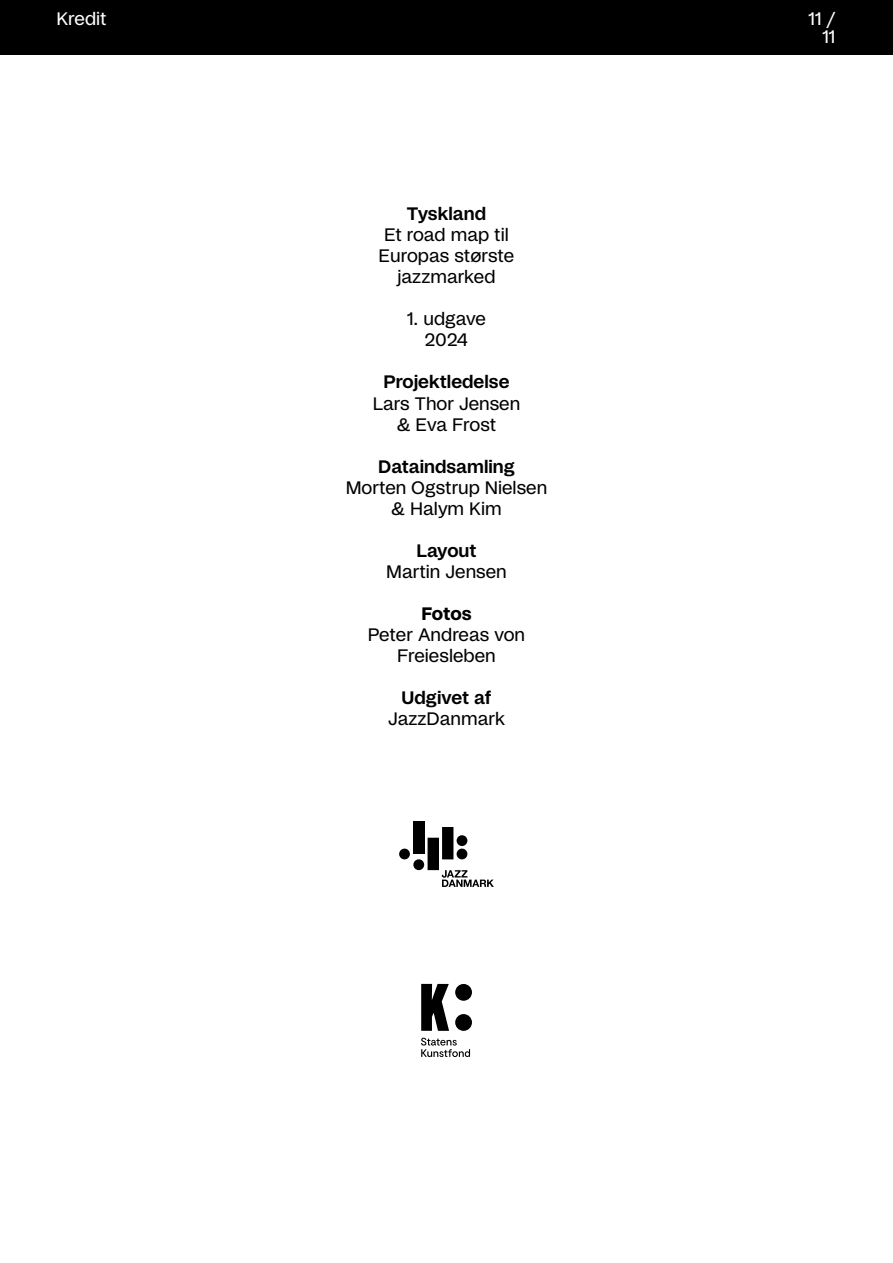
<style>
.page{position:relative;width:893px;height:1263px;background:#fff}
.page>*{position:absolute;margin:0;border:0;box-sizing:border-box;transform-origin:0 0}
.t1{font:18px/21px "Studio 6";color:#000;text-align:center}
.t2{font:600 18px "Studio 6";color:#000}
.t3{font:18px/18px "Studio 6";color:#fff;text-align:right}
.t4{font:700 18px "Studio 6";letter-spacing:-.005em;color:#000}
</style>
<div class="page">
<div style="left:0;top:0;width:893px;height:54px;background:#000"></div>
<div style="left:413px;top:821px;width:11px;height:33px;background:#000"></div>
<div style="left:399px;top:849px;width:11px;height:10px;background:#000;border-radius:50%"></div>
<div style="left:428px;top:838px;width:11px;height:32px;background:#000"></div>
<div style="left:442px;top:827px;width:11px;height:32px;background:#000"></div>
<div style="left:413px;top:859px;width:11px;height:11px;background:#000;border-radius:50%"></div>
<div style="left:457px;top:835px;width:10px;height:11px;background:#000;border-radius:50%"></div>
<div style="left:457px;top:848px;width:10px;height:11px;background:#000;border-radius:50%"></div>
<svg style="left:442px;top:870px;width:52px;height:17px"></svg>
<div style="left:455px;top:1014px;width:17px;height:17px;background:#000;border-radius:50%"></div>
<div style="left:455px;top:984px;width:17px;height:17px;background:#000;border-radius:50%"></div>
<svg style="left:421px;top:984px;width:28px;height:47px"></svg>
<svg style="left:421px;top:1038px;width:49px;height:19px"></svg>
<p class="t3" style="left:56px;top:10px;width:52px">Kredit</p>
<p class="t2" style="left:407px;top:203px;width:81px">Tyskland</p>
<p class="t1" style="left:379px;top:224px;width:137px">Et road map til<br>Europas største jazzmarked</p>
<p class="t1" style="left:407px;top:308px;width:80px">1. udgave<br>2024</p>
<p class="t2" style="left:383px;top:371px;width:128px">Projektledelse</p>
<p class="t1" style="left:373px;top:392px;width:149px">Lars Thor Jensen &amp; Eva Frost</p>
<p class="t2" style="left:378px;top:455px;width:138px">Dataindsamling</p>
<p class="t1" style="left:346px;top:476px;width:203px">Morten Ogstrup Nielsen &amp; Halym Kim</p>
<p class="t2" style="left:417px;top:539px;width:61px">Layout</p>
<p class="t1" style="left:386px;top:560px;width:122px">Martin Jensen</p>
<p class="t4" style="left:421px;top:602px;width:52px">Fotos</p>
<p class="t1" style="left:368px;top:623px;width:159px">Peter Andreas von<br>Freiesleben</p>
<p class="t2" style="left:402px;top:686px;width:91px">Udgivet af</p>
<p class="t1" style="left:388px;top:707px;width:119px">JazzDanmark</p>
<p class="t3" style="left:809px;top:10px;width:28px">11 /<br>11</p>
</div>
